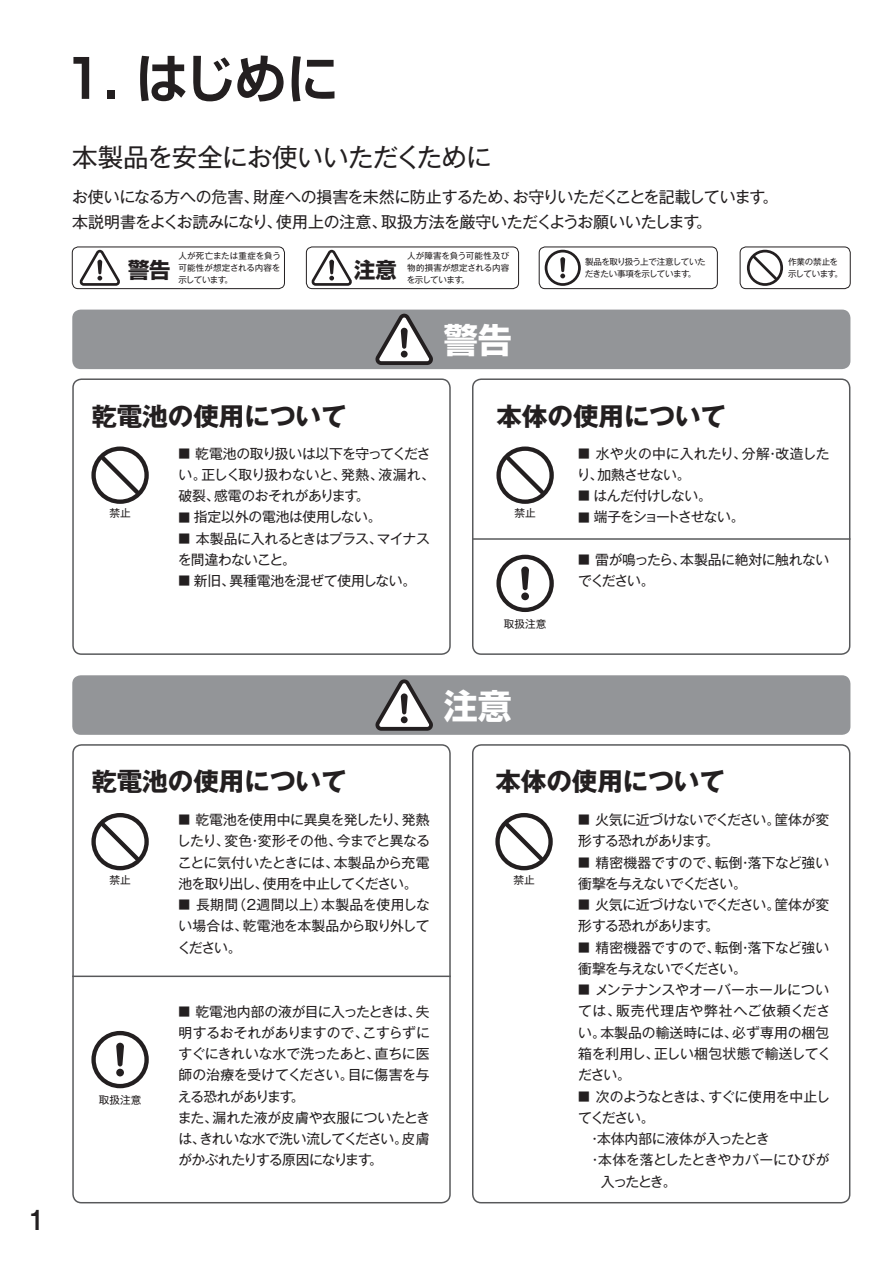
<style>
.page{position:relative;width:893px;height:1263px;background:#fff}
.page>*{position:absolute;margin:0;border:0;box-sizing:border-box;transform-origin:0 0}
.t1{font:700 53.1px "Shin Go Pro De";color:#231f20}
.t2{font:700 34.05px "Shin Go Pro";color:#fff}
.t3{font:700 25.5px "Gothic MB101 Pro";color:#231f20}
.t4{font:25.5px "Gothic MB101 Pro";letter-spacing:-.03em;color:#231f20}
.t5{font:500 25.5px "Gothic MB101 Pro";color:#231f20}
.t6{font:700 23.85px "Shin Go Pro";color:#6d6e71}
.t7{font:700 21.3px "Shin Go Pro";color:#231f20}
.t8{font:15.9px/24.5px "Gothic MB101 Pro";letter-spacing:-.025em;color:#231f20}
.t9{font:13.8px/21.3px "Gothic MB101 Pro";letter-spacing:-.03em;color:#231f20}
.t10{font:13.8px/21.3px "Gothic MB101 Pro";letter-spacing:.005em;color:#231f20}
.t11{font:13.8px/21.3px "Gothic MB101 Pro";color:#231f20}
.t12{font:13.8px "Gothic MB101 Pro";letter-spacing:-.095em;color:#231f20}
.t13{font:10.65px "Gothic MB101 Pro";letter-spacing:.01em;color:#231f20}
.t14{font:8.55px/11.7px "Gothic MB101 Pro";letter-spacing:-.02em;color:#231f20;text-align:justify}
.t15{font:8.55px/12.8px "Gothic MB101 Pro";letter-spacing:-.065em;color:#231f20}
.t16{font:8.55px/12.8px "Gothic MB101 Pro";letter-spacing:-.04em;color:#231f20}
.s1{font-size:21.3px;color:#231f20}
.s2{font-size:23.85px;color:#6d6e71}
.s3{font-size:11.7px}
</style>
<div class="page">
<div style="left:72px;top:378px;width:379px;height:277px;border:1px solid #57585a;border-radius:9px"></div>
<div style="left:472px;top:378px;width:378px;height:277px;border:1px solid #57585a;border-radius:9px"></div>
<div style="left:72px;top:310px;width:778px;height:59px;background:#939598;border-radius:9px"></div>
<svg style="left:375px;top:314px;width:58px;height:51px"></svg>
<svg style="left:91px;top:446px;width:58px;height:58px"></svg>
<div style="left:96px;top:451px;width:48px;height:48px;background:#fff;border-radius:50%"></div>
<svg style="left:100px;top:455px;width:40px;height:40px"></svg>
<svg style="left:496px;top:555px;width:58px;height:57px"></svg>
<div style="left:501px;top:559px;width:48px;height:49px;background:#fff;border-radius:50%"></div>
<div style="left:521px;top:592px;width:8px;height:8px;background:#231f20;border-radius:50%"></div>
<svg style="left:521px;top:566px;width:8px;height:24px"></svg>
<svg style="left:496px;top:446px;width:58px;height:58px"></svg>
<div style="left:501px;top:451px;width:48px;height:48px;background:#fff;border-radius:50%"></div>
<svg style="left:505px;top:455px;width:40px;height:40px"></svg>
<hr style="left:472px;top:538px;width:378px;height:2px;background:#57585a">
<div style="left:72px;top:675px;width:778px;height:60px;background:#939598;border-radius:9px"></div>
<svg style="left:375px;top:679px;width:58px;height:52px"></svg>
<svg style="left:91px;top:813px;width:58px;height:57px"></svg>
<div style="left:96px;top:817px;width:48px;height:49px;background:#fff;border-radius:50%"></div>
<svg style="left:100px;top:821px;width:40px;height:41px"></svg>
<svg style="left:91px;top:1031px;width:58px;height:57px"></svg>
<div style="left:96px;top:1035px;width:48px;height:49px;background:#fff;border-radius:50%"></div>
<div style="left:116px;top:1069px;width:8px;height:7px;background:#231f20;border-radius:50%"></div>
<svg style="left:116px;top:1043px;width:8px;height:23px"></svg>
<svg style="left:495px;top:813px;width:58px;height:57px"></svg>
<div style="left:500px;top:817px;width:48px;height:49px;background:#fff;border-radius:50%"></div>
<svg style="left:504px;top:821px;width:40px;height:41px"></svg>
<hr style="left:72px;top:975px;width:379px;height:2px;background:#57585a">
<div style="left:72px;top:247px;width:213px;height:42px;border:1px solid #231f20;border-radius:6px"></div>
<svg style="left:80px;top:250px;width:40px;height:36px"></svg>
<div style="left:306px;top:247px;width:213px;height:42px;border:1px solid #231f20;border-radius:6px"></div>
<svg style="left:311px;top:250px;width:41px;height:36px"></svg>
<div style="left:740px;top:247px;width:110px;height:42px;border:1px solid #231f20;border-radius:6px"></div>
<svg style="left:747px;top:250px;width:36px;height:36px"></svg>
<div style="left:750px;top:252px;width:30px;height:31px;background:#fff;border-radius:50%"></div>
<svg style="left:752px;top:255px;width:26px;height:25px"></svg>
<div style="left:539px;top:247px;width:179px;height:42px;border:1px solid #231f20;border-radius:6px"></div>
<svg style="left:545px;top:250px;width:36px;height:36px"></svg>
<div style="left:547px;top:252px;width:31px;height:31px;background:#fff;border-radius:50%"></div>
<svg style="left:560px;top:257px;width:5px;height:21px"></svg>
<h3 class="t5" style="left:26px;top:1199px;width:21px">1</h3>
<h1 class="t1" style="left:64px;top:35px;width:277px">1. はじめに</h1>
<h3 class="t4" style="left:72px;top:136px;width:421px">本製品を安全にお使いいただくために</h3>
<p class="t8" style="left:72px;top:183px;width:707px">お使いになる方への危害、財産への損害を未然に防止するため、お守りいただくことを記載しています。本説明書をよくお読みになり、使用上の注意、取扱方法を厳守いただくようお願いいたします。</p>
<h3 class="t6" style="left:72px;top:250px;width:100px">　　 <span class="s1">警告</span></h3>
<p class="t14" style="left:178px;top:249px;width:104px">人が死亡または重症を負う可能性が想定される内容を示しています。</p>
<h3 class="t7" style="left:307px;top:253px;width:92px"><span class="s2">　</span> 注意</h3>
<p class="t14" style="left:407px;top:249px;width:104px">人が障害を負う可能性及び物的損害が想定される内容を示しています。</p>
<p class="t16" style="left:788px;top:254px;width:56px">作業の禁止を示しています。</p>
<p class="t15" style="left:585px;top:254px;width:122px">製品を取り扱う上で注意していただきたい事項を示しています。</p>
<h2 class="t2" style="left:410px;top:313px;width:104px">　警告</h2>
<h3 class="t3" style="left:91px;top:396px;width:257px">乾電池の使用について</h3>
<h3 class="t3" style="left:496px;top:396px;width:231px">本体の使用について</h3>
<p class="t13" style="left:109px;top:504px;width:23px">禁止</p>
<p class="t9" style="left:179px;top:441px;width:258px"><span class="s3">■</span> 乾電池の取り扱いは以下を守ってください。正しく取り扱わないと、発熱、液漏れ、破裂、感電のおそれがあります。</p>
<p class="t9" style="left:179px;top:505px;width:204px"><span class="s3">■</span> 指定以外の電池は使用しない。</p>
<p class="t9" style="left:178px;top:526px;width:254px"><span class="s3">■</span> 本製品に入れるときはプラス、マイナスを間違わないこと。</p>
<p class="t9" style="left:179px;top:568px;width:239px"><span class="s3">■</span> 新旧、異種電池を混ぜて使用しない。</p>
<p class="t13" style="left:514px;top:504px;width:23px">禁止</p>
<p class="t13" style="left:504px;top:615px;width:44px">取扱注意</p>
<h2 class="t2" style="left:410px;top:679px;width:104px">　注意</h2>
<p class="t11" style="left:577px;top:441px;width:254px"><span class="s3">■</span> 水や火の中に入れたり、分解・改造したり、加熱させない。</p>
<p class="t9" style="left:578px;top:483px;width:135px"><span class="s3">■</span> はんだ付けしない。</p>
<p class="t12" style="left:578px;top:506px;width:168px"><span class="s3">■</span> 端子をショートさせない。</p>
<p class="t9" style="left:578px;top:547px;width:253px"><span class="s3">■</span> 雷が鳴ったら、本製品に絶対に触れないでください。</p>
<h3 class="t3" style="left:91px;top:760px;width:257px">乾電池の使用について</h3>
<h3 class="t3" style="left:495px;top:760px;width:231px">本体の使用について</h3>
<p class="t13" style="left:109px;top:871px;width:23px">禁止</p>
<p class="t13" style="left:99px;top:1091px;width:44px">取扱注意</p>
<p class="t9" style="left:177px;top:807px;width:255px;text-align:justify"><span class="s3">■</span> 乾電池を使用中に異臭を発したり、発熱したり、変色・変形その他、今までと異なることに気付いたときには、本製品から充電池を取り出し、使用を中止してください。</p>
<p class="t9" style="left:177px;top:892px;width:254px;text-align:justify"><span class="s3">■</span> 長期間（２週間以上）本製品を使用しない場合は、乾電池を本製品から取り外してください。</p>
<p class="t9" style="left:178px;top:999px;width:254px"><span class="s3">■</span> 乾電池内部の液が目に入ったときは、失明するおそれがありますので、こすらずにすぐにきれいな水で洗ったあと、直ちに医師の治療を受けてください。目に傷害を与える恐れがあります。<br>また、漏れた液が皮膚や衣服についたときは、きれいな水で洗い流してください。皮膚がかぶれたりする原因になります。</p>
<p class="t13" style="left:513px;top:871px;width:23px">禁止</p>
<p class="t9" style="left:578px;top:807px;width:252px"><span class="s3">■</span> 火気に近づけないでください。筐体が変形する恐れがあります。</p>
<p class="t9" style="left:578px;top:850px;width:252px"><span class="s3">■</span> 精密機器ですので、転倒・落下など強い衝撃を与えないでください。</p>
<p class="t9" style="left:578px;top:892px;width:252px"><span class="s3">■</span> 火気に近づけないでください。筐体が変形する恐れがあります。</p>
<p class="t9" style="left:578px;top:935px;width:252px"><span class="s3">■</span> 精密機器ですので、転倒・落下など強い衝撃を与えないでください。</p>
<p class="t10" style="left:578px;top:977px;width:255px"><span class="s3">■</span> メンテナンスやオーバーホールについては、販売代理店や弊社へご依頼ください。本製品の輸送時には、必ず専用の梱包箱を利用し、正しい梱包状態で輸送してください。</p>
<p class="t9" style="left:578px;top:1084px;width:253px"><span class="s3">■</span> 次のようなときは、すぐに使用を中止してください。<br>　・本体内部に液体が入ったとき<br>　・本体を落としたときやカバーにひびが　 入ったとき。</p>
</div>
